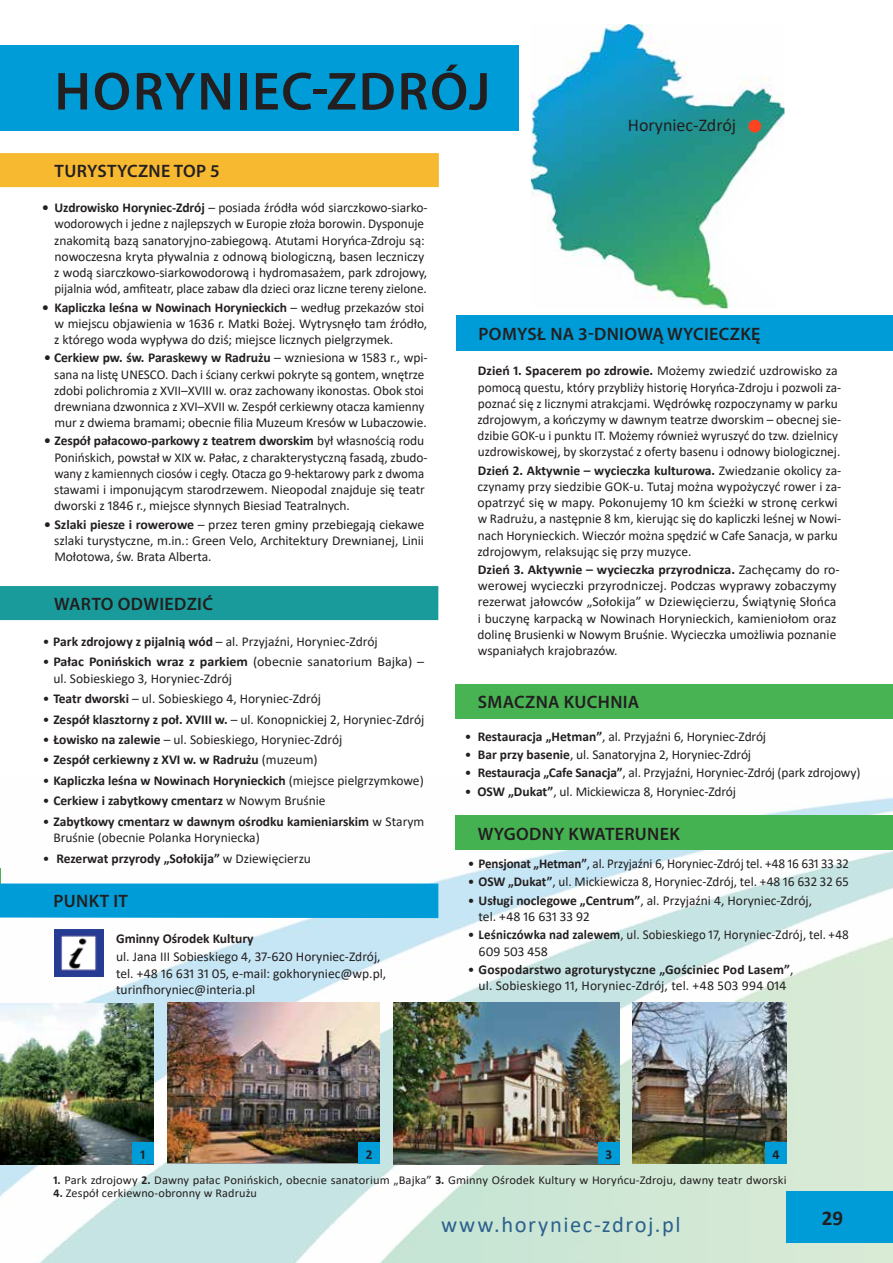
<style>
.page{position:relative;width:893px;height:1263px;background:#fff}
.page>*{position:absolute;margin:0;border:0;box-sizing:border-box;transform-origin:0 0}
.t1{font:600 54px "Myriad Pro";letter-spacing:.035em;color:#231f20}
.t2{font:22.5px "Calibri";letter-spacing:.07em;color:#2c618e}
.t3{font:700 21px "Calibri";color:#231f20}
.t4{font:600 18px "Myriad Pro";letter-spacing:.02em;color:#231f20}
.t5{font:18px "Calibri";color:#231f20}
.t6{font:13.5px/16.2px "Calibri";letter-spacing:-.005em;color:#231f20}
.t7{font:700 13.5px/16.2px "Calibri";color:#231f20}
.t8{font:12px "Calibri";letter-spacing:.01em;color:#231f20;scale:1.04 1}
.t9{font:12px "Calibri";letter-spacing:.01em;color:#231f20}
.s1{font-weight:700}
.s2{font-weight:400}
</style>
<div class="page">
<img style="left:0;top:797px;width:893px;height:466px">
<div style="left:787px;top:1191px;width:106px;height:51px;background:#009cd8"></div>
<img style="left:531px;top:24px;width:253px;height:284px">
<div style="left:749px;top:121px;width:11px;height:11px;background:#ff4220;border-radius:50%"></div>
<div style="left:748px;top:120px;width:13px;height:13px;border:2px solid #ff4220;border-radius:50%"></div>
<div style="left:1px;top:45px;width:518px;height:85px;background:#009cd8"></div>
<img style="left:54px;top:929px;width:49px;height:47px">
<div style="left:0;top:586px;width:438px;height:34px;background:#189b9a"></div>
<div style="left:0;top:153px;width:439px;height:34px;background:#f7b930"></div>
<div style="left:0;top:883px;width:438px;height:35px;background:#009cd8"></div>
<div style="left:456px;top:685px;width:437px;height:34px;background:#47b353"></div>
<div style="left:456px;top:315px;width:437px;height:35px;background:#009cd8"></div>
<div style="left:455px;top:816px;width:438px;height:34px;background:#45b252"></div>
<img style="left:633px;top:1002px;width:154px;height:162px">
<img style="left:167px;top:1002px;width:213px;height:161px">
<img style="left:393px;top:1002px;width:226px;height:162px">
<img style="left:0;top:1003px;width:153px;height:161px">
<div style="left:132px;top:1142px;width:21px;height:22px;background:#009cd8"></div>
<div style="left:358px;top:1143px;width:22px;height:21px;background:#009cd8"></div>
<div style="left:598px;top:1143px;width:21px;height:21px;background:#009cd8"></div>
<div style="left:765px;top:1143px;width:22px;height:21px;background:#009cd8"></div>
<h1 class="t1" style="left:55px;top:57px;width:437px">HORYNIEC-ZDRÓJ</h1>
<h3 class="t4" style="left:55px;top:159px;width:167px">TURYSTYCZNE TOP 5</h3>
<h3 class="t5" style="left:628px;top:113px;width:110px">Horyniec-Zdrój</h3>
<p class="t6" style="left:54px;top:199px;width:375px;text-indent:-12px"><span class="s1">• Uzdrowisko Horyniec-Zdrój</span> – posiada źródła wód siarczkowo-siarko&shy;wodorowych i jedne z najlepszych w Europie złoża borowin. Dysponuje znakomitą bazą sanatoryjno-zabiegową. Atutami Horyńca-Zdroju są: nowoczesna kryta pływalnia z odnową biologiczną, basen leczniczy z wodą siarczkowo-siarkowodorową i hydromasażem, park zdrojowy, pijalnia wód, amfiteatr, place zabaw dla dzieci oraz liczne tereny zielone.</p>
<p class="t6" style="left:54px;top:299px;width:375px;text-indent:-12px"><span class="s1">• Kapliczka leśna w Nowinach Horynieckich</span> – według przekazów stoi w miejscu objawienia w 1636 r. Matki Bożej. Wytrysnęło tam źródło, z którego woda wypływa do dziś; miejsce licznych pielgrzymek.</p>
<p class="t6" style="left:54px;top:349px;width:375px;text-indent:-10px"><span class="s1">• Cerkiew pw. św. Paraskewy w Radrużu</span> – wzniesiona w 1583 r., wpi&shy;sana na listę UNESCO. Dach i ściany cerkwi pokryte są gontem, wnętrze zdobi polichromia z XVII–XVIII w. oraz zachowany ikonostas. Obok stoi drewniana dzwonnica z XVI–XVII w. Zespół cerkiewny otacza kamienny mur z dwiema bramami; obecnie filia Muzeum Kresów w Lubaczowie.</p>
<p class="t6" style="left:54px;top:432px;width:375px;text-indent:-10px"><span class="s1">• Zespół pałacowo-parkowy z teatrem dworskim</span> był własnością rodu Ponińskich, powstał w XIX w. Pałac, z charakterystyczną fasadą, zbudo&shy;wany z kamiennych ciosów i cegły. Otacza go 9-hektarowy park z dwoma stawami i imponującym starodrzewem. Nieopodal znajduje się teatr dworski z 1846 r., miejsce słynnych Biesiad Teatralnych.</p>
<p class="t6" style="left:54px;top:516px;width:371px;text-align:justify;text-indent:-10px"><span class="s1">• Szlaki piesze i rowerowe</span> – przez teren gminy przebiegają ciekawe szlaki turystyczne, m.in.: Green Velo, Architektury Drewnianej, Linii Mołotowa, św. Brata Alberta.</p>
<h3 class="t4" style="left:54px;top:592px;width:160px">WARTO ODWIEDZIĆ</h3>
<p class="t6" style="left:43px;top:633px;width:336px">• <span class="s1">Park zdrojowy z pijalnią wód</span> – al. Przyjaźni, Horyniec-Zdrój</p>
<p class="t6" style="left:53px;top:653px;width:372px;text-indent:-11px">• <span class="s1">Pałac Ponińskich wraz z parkiem</span> (obecnie sanatorium Bajka) – ul. Sobieskiego 3, Horyniec-Zdrój</p>
<p class="t6" style="left:43px;top:690px;width:280px">• <span class="s1">Teatr dworski</span> – ul. Sobieskiego 4, Horyniec-Zdrój</p>
<p class="t6" style="left:43px;top:711px;width:383px">• <span class="s1">Zespół klasztorny z poł. XVIII w.</span> – ul. Konopnickiej 2, Horyniec-Zdrój</p>
<p class="t6" style="left:43px;top:731px;width:301px">• <span class="s1">Łowisko na zalewie</span> – ul. Sobieskiego, Horyniec-Zdrój</p>
<p class="t7" style="left:43px;top:752px;width:276px"><span class="s2">•</span> Zespół cerkiewny z XVI w. w Radrużu <span class="s2">(muzeum)</span></p>
<p class="t7" style="left:43px;top:772px;width:383px"><span class="s2">•</span> Kapliczka leśna w Nowinach Horynieckich <span class="s2">(miejsce pielgrzymkowe)</span></p>
<p class="t7" style="left:43px;top:793px;width:284px"><span class="s2">•</span> Cerkiew i zabytkowy cmentarz <span class="s2">w Nowym Bruśnie</span></p>
<p class="t7" style="left:53px;top:813px;width:372px;text-indent:-11px"><span class="s2">•</span> Zabytkowy cmentarz w dawnym ośrodku kamieniarskim <span class="s2">w Starym<br>Bruśnie (obecnie Polanka Horyniecka)</span></p>
<p class="t7" style="left:43px;top:850px;width:270px"><span class="s2">•</span> Rezerwat przyrody „Sołokija” <span class="s2">w Dziewięcierzu</span></p>
<h3 class="t4" style="left:54px;top:889px;width:76px">PUNKT IT</h3>
<p class="t7" style="left:116px;top:930px;width:139px">Gminny Ośrodek Kultury</p>
<p class="t6" style="left:116px;top:948px;width:272px">ul. Jana III Sobieskiego 4, 37-620 Horyniec-Zdrój, tel. +48 16 631 31 05, e-mail: gokhoryniec@wp.pl, turinfhoryniec@interia.pl</p>
<h3 class="t4" style="left:479px;top:322px;width:283px">POMYSŁ NA 3-DNIOWĄ WYCIECZKĘ</h3>
<p class="t6" style="left:477px;top:362px;width:365px"><span class="s1">Dzień 1. Spacerem po zdrowie.</span> Możemy zwiedzić uzdrowisko za pomocą questu, który przybliży historię Horyńca-Zdroju i pozwoli za&shy;poznać się z licznymi atrakcjami. Wędrówkę rozpoczynamy w parku zdrojowym, a kończymy w dawnym teatrze dworskim – obecnej sie&shy;dzibie GOK-u i punktu IT. Możemy również wyruszyć do tzw. dzielnicy uzdrowiskowej, by skorzystać z oferty basenu i odnowy biologicznej.</p>
<p class="t6" style="left:478px;top:462px;width:365px"><span class="s1">Dzień 2. Aktywnie – wycieczka kulturowa.</span> Zwiedzanie okolicy za&shy;czynamy przy siedzibie GOK-u. Tutaj można wypożyczyć rower i za&shy;opatrzyć się w mapy. Pokonujemy 10 km ścieżki w stronę cerkwi w Radrużu, a następnie 8 km, kierując się do kapliczki leśnej w Nowi&shy;nach Horynieckich. Wieczór można spędzić w Cafe Sanacja, w parku zdrojowym, relaksując się przy muzyce.</p>
<p class="t6" style="left:477px;top:561px;width:364px"><span class="s1">Dzień 3. Aktywnie – wycieczka przyrodnicza.</span> Zachęcamy do ro&shy;werowej wycieczki przyrodniczej. Podczas wyprawy zobaczymy rezerwat jałowców „Sołokija” w Dziewięcierzu, Świątynię Słońca i buczynę karpacką w Nowinach Horynieckich, kamieniołom oraz dolinę Brusienki w Nowym Bruśnie. Wycieczka umożliwia poznanie wspaniałych krajobrazów.</p>
<h3 class="t4" style="left:478px;top:691px;width:163px">SMACZNA KUCHNIA</h3>
<p class="t6" style="left:465px;top:728px;width:303px">• <span class="s1">Restauracja „Hetman”</span>, al. Przyjaźni 6, Horyniec-Zdrój</p>
<p class="t6" style="left:465px;top:746px;width:288px">• <span class="s1">Bar przy basenie</span>, ul. Sanatoryjna 2, Horyniec-Zdrój</p>
<p class="t6" style="left:465px;top:764px;width:397px">• <span class="s1">Restauracja „Cafe Sanacja”</span>, al. Przyjaźni, Horyniec-Zdrój (park zdrojowy)</p>
<p class="t6" style="left:465px;top:783px;width:273px">• <span class="s1">OSW „Dukat”</span>, ul. Mickiewicza 8, Horyniec-Zdrój</p>
<h3 class="t4" style="left:478px;top:822px;width:204px">WYGODNY KWATERUNEK</h3>
<p class="t6" style="left:468px;top:855px;width:382px">• <span class="s1">Pensjonat „Hetman”</span>, al. Przyjaźni 6, Horyniec-Zdrój tel. +48 16 631 33 32</p>
<p class="t6" style="left:468px;top:873px;width:382px">• <span class="s1">OSW „Dukat”</span>, ul. Mickiewicza 8, Horyniec-Zdrój, tel. +48 16 632 32 65</p>
<p class="t6" style="left:479px;top:892px;width:335px;text-indent:-11px">• <span class="s1">Usługi noclegowe „Centrum”</span>, al. Przyjaźni 4, Horyniec-Zdrój, tel. +48 16 631 33 92</p>
<p class="t6" style="left:479px;top:926px;width:372px;text-indent:-11px">• <span class="s1">Leśniczówka nad zalewem</span>, ul. Sobieskiego 17, Horyniec-Zdrój, tel. +48<br>609 503 458</p>
<p class="t6" style="left:468px;top:961px;width:327px;text-align:center">• <span class="s1">Gospodarstwo agroturystyczne „Gościniec Pod Lasem”</span>, ul. Sobieskiego 11, Horyniec-Zdrój, tel. +48 503 994 014</p>
<p class="t7" style="left:141px;top:1146px;width:6px">1</p>
<p class="t7" style="left:366px;top:1146px;width:8px">2</p>
<p class="t7" style="left:605px;top:1146px;width:8px">3</p>
<p class="t7" style="left:773px;top:1146px;width:9px">4</p>
<p class="t8" style="left:53px;top:1172px;width:706px"><span class="s1">1.</span> Park zdrojowy <span class="s1">2.</span> Dawny pałac Ponińskich, obecnie sanatorium „Bajka” <span class="s1">3.</span> Gminny Ośrodek Kultury w Horyńcu-Zdroju, dawny teatr dworski</p>
<p class="t9" style="left:53px;top:1185px;width:205px"><span class="s1">4.</span> Zespół cerkiewno-obronny w Radrużu</p>
<h2 class="t2" style="left:441px;top:1209px;width:241px">www.horyniec-zdroj.pl</h2>
<h3 class="t3" style="left:822px;top:1203px;width:23px">29</h3>
</div>
